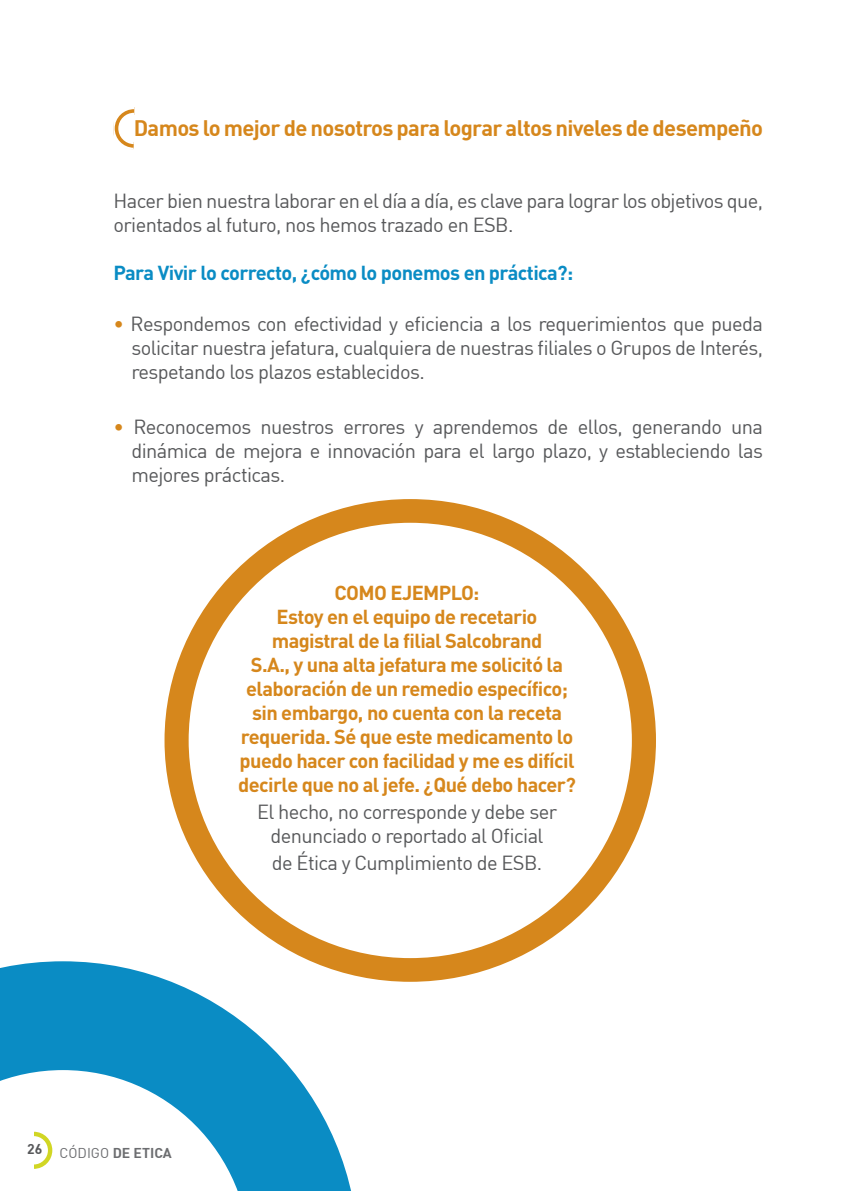
<style>
.page{position:relative;width:851px;height:1191px;background:#fff}
.page>*{position:absolute;margin:0;border:0;box-sizing:border-box;transform-origin:0 0}
.t1{font:700 22px "DIN";letter-spacing:-.03em;color:#d6871c}
.t2{font:20px/24px "DIN";letter-spacing:-.03em;color:#57585a;text-align:justify}
.t3{font:700 20px/24px "DIN Pro";letter-spacing:-.03em;color:#d6871c;text-align:center}
.t4{font:700 20px "DIN Pro";letter-spacing:-.03em;color:#0a8cc4}
.t5{font:700 14px "DIN";color:#6c6d70}
.s1{color:#d6871c}
.s2{font-weight:400}
</style>
<div class="page">
<svg style="left:113px;top:109px;width:21px;height:40px"></svg>
<svg style="left:0;top:961px;width:351px;height:230px;fill:#0a8cc4"></svg>
<svg style="left:164px;top:499px;width:492px;height:482px"></svg>
<p class="t1" style="left:134px;top:113px;width:630px">Damos lo mejor de nosotros para lograr altos niveles de desempeño</p>
<p class="t2" style="left:113px;top:188px;width:651px">Hacer bien nuestra laborar en el día a día, es clave para lograr los objetivos que, orientados al futuro, nos hemos trazado en ESB.</p>
<p class="t4" style="left:113px;top:256px;width:461px">Para Vivir lo correcto, ¿cómo lo ponemos en práctica?:</p>
<p class="t2" style="left:131px;top:312px;width:633px;text-indent:-18px"><span class="s1">•</span> Respondemos con efectividad y eficiencia a los requerimientos que pueda solicitar nuestra jefatura, cualquiera de nuestras filiales o Grupos de Interés, respetando los plazos establecidos.</p>
<p class="t2" style="left:131px;top:414px;width:633px;text-indent:-18px"><span class="s1">•</span> Reconocemos nuestros errores y aprendemos de ellos, generando una dinámica de mejora e innovación para el largo plazo, y estableciendo las mejores prácticas.</p>
<p class="t3" style="left:238px;top:578px;width:339px">COMO EJEMPLO:<br>Estoy en el equipo de recetario magistral de la filial Salcobrand<br>S.A., y una alta jefatura me solicitó la elaboración de un remedio específico; sin embargo, no cuenta con la receta requerida. Sé que este medicamento lo puedo hacer con facilidad y me es difícil decirle que no al jefe. ¿Qué debo hacer?</p>
<p class="t2" style="left:257px;top:799px;width:301px;text-align:center">El hecho, no corresponde y debe ser denunciado o reportado al Oficial</p>
<p class="t2" style="left:272px;top:850px;width:272px">de Ética y Cumplimiento de ESB.</p>
<p class="t5" style="left:27px;top:1144px;width:146px"><sup>26</sup> <span class="s2">CÓDIGO</span> DE ETICA</p>
</div>
